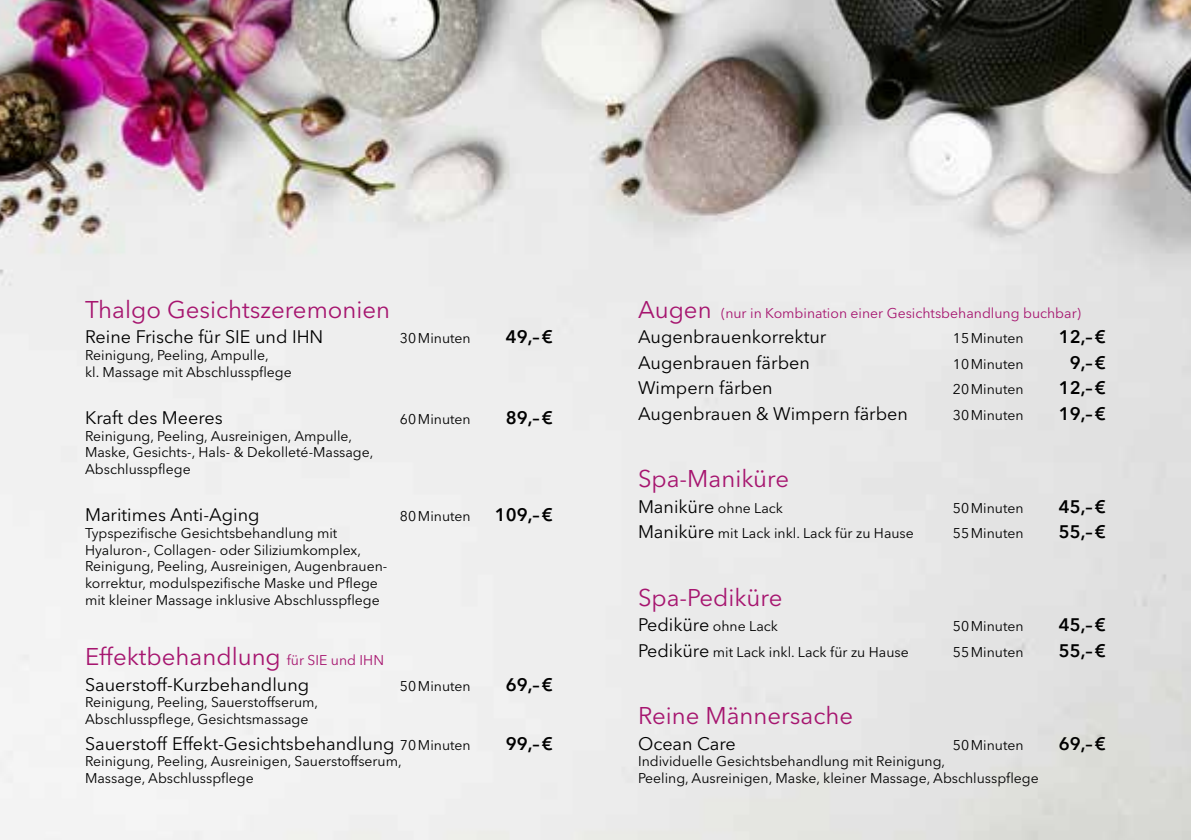
<style>
.page{position:relative;width:1191px;height:840px;background:#fff}
.page>*{position:absolute;margin:0;border:0;box-sizing:border-box;transform-origin:0 0}
.Subheadline_7W{font:24px "Avenir Next LT Pro";color:#a6156f}
.Preisliste{font:18px "Avenir Next LT Pro";color:#000}
.Preisliste-2{font:600 18px "Avenir Next LT Pro";color:#000}
.Klein_7W{font:14px/16.8px "Avenir Next LT Pro";color:#000}
.Preisliste-3{font:14px "Avenir Next LT Pro";color:#000}
.Subheadline_7W-2{font:14px "Avenir Next LT Pro";color:#a6156f}
.s1{font-size:14px}
.s2{font-size:24px}
.s3{font-size:18px}
</style>
<div class="page">
<img style="left:0;top:0;width:1191px;height:839px">
<p class="Subheadline_7W" style="left:85px;top:295px;width:307px">Thalgo Gesichtszeremonien</p>
<p class="Preisliste" style="left:85px;top:326px;width:240px">Reine Frische für SIE und IHN</p>
<p class="Preisliste-3" style="left:400px;top:330px;width:72px">30Minuten</p>
<p class="Preisliste-2" style="left:506px;top:326px;width:49px">49,–€</p>
<p class="Klein_7W" style="left:85px;top:346px;width:208px">Reinigung, Peeling, Ampulle,<br>kl. Massage mit Abschlusspflege</p>
<p class="Preisliste" style="left:85px;top:406px;width:139px">Kraft des Meeres</p>
<p class="Preisliste-3" style="left:400px;top:410px;width:72px">60Minuten</p>
<p class="Preisliste-2" style="left:506px;top:406px;width:49px">89,–€</p>
<p class="Klein_7W" style="left:85px;top:427px;width:290px">Reinigung, Peeling, Ausreinigen, Ampulle,<br>Maske, Gesichts-, Hals- &amp; Dekolleté-Massage,<br>Abschlusspflege</p>
<p class="Preisliste" style="left:85px;top:503px;width:176px">Maritimes Anti-Aging</p>
<p class="Preisliste-3" style="left:400px;top:507px;width:72px">80Minuten</p>
<p class="Preisliste-2" style="left:495px;top:503px;width:60px">109,–€</p>
<p class="Klein_7W" style="left:85px;top:524px;width:304px">Typspezifische Gesichtsbehandlung mit Hyaluron-, Collagen- oder Siliziumkomplex, Reinigung, Peeling, Ausreinigen, Augenbrauen&shy;korrektur, modulspezifische Maske und Pflege mit kleiner Massage inklusive Abschlusspflege</p>
<p class="Subheadline_7W" style="left:85px;top:642px;width:300px">Effektbehandlung <span class="s1">für SIE und IHN</span></p>
<p class="Preisliste" style="left:85px;top:673px;width:226px">Sauerstoff-Kurzbehandlung</p>
<p class="Preisliste-3" style="left:400px;top:677px;width:72px">50Minuten</p>
<p class="Preisliste-2" style="left:506px;top:673px;width:49px">69,–€</p>
<p class="Klein_7W" style="left:85px;top:693px;width:235px">Reinigung, Peeling, Sauerstoffserum,<br>Abschlusspflege, Gesichtsmassage</p>
<p class="Preisliste" style="left:85px;top:732px;width:387px">Sauerstoff Effekt-Gesichtsbehandlung <span class="s1">70Minuten</span></p>
<p class="Preisliste-2" style="left:506px;top:732px;width:49px">99,–€</p>
<p class="Klein_7W" style="left:85px;top:752px;width:318px">Reinigung, Peeling, Ausreinigen, Sauerstoffserum,<br>Massage, Abschlusspflege</p>
<p class="Subheadline_7W-2" style="left:638px;top:304px;width:444px"><span class="s2">Augen</span> (nur in Kombination einer Gesichtsbehandlung buchbar)</p>
<p class="Preisliste" style="left:638px;top:326px;width:190px">Augenbrauenkorrektur</p>
<p class="Preisliste-3" style="left:953px;top:330px;width:72px">15Minuten</p>
<p class="Preisliste-2" style="left:1058px;top:326px;width:49px">12,–€</p>
<p class="Preisliste" style="left:638px;top:351px;width:173px">Augenbrauen färben</p>
<p class="Preisliste-3" style="left:953px;top:355px;width:72px">10Minuten</p>
<p class="Preisliste-2" style="left:1069px;top:351px;width:38px">9,–€</p>
<p class="Preisliste" style="left:638px;top:377px;width:136px">Wimpern färben</p>
<p class="Preisliste-3" style="left:953px;top:381px;width:72px">20Minuten</p>
<p class="Preisliste-2" style="left:1058px;top:377px;width:49px">12,–€</p>
<p class="Preisliste" style="left:638px;top:402px;width:271px">Augenbrauen &amp; Wimpern färben</p>
<p class="Preisliste-3" style="left:953px;top:406px;width:72px">30Minuten</p>
<p class="Preisliste-2" style="left:1058px;top:402px;width:49px">19,–€</p>
<p class="Subheadline_7W" style="left:638px;top:464px;width:153px">Spa-Maniküre</p>
<p class="Preisliste" style="left:638px;top:495px;width:147px">Maniküre <span class="s1">ohne Lack</span></p>
<p class="Preisliste-3" style="left:953px;top:499px;width:72px">50Minuten</p>
<p class="Preisliste-2" style="left:1058px;top:495px;width:49px">45,–€</p>
<p class="Preisliste-3" style="left:638px;top:524px;width:277px"><span class="s3">Maniküre</span> mit Lack inkl. Lack für zu Hause</p>
<p class="Preisliste-3" style="left:953px;top:524px;width:72px">55Minuten</p>
<p class="Preisliste-2" style="left:1058px;top:520px;width:49px">55,–€</p>
<p class="Subheadline_7W" style="left:638px;top:582px;width:146px">Spa-Pediküre</p>
<p class="Preisliste" style="left:638px;top:613px;width:141px">Pediküre <span class="s1">ohne Lack</span></p>
<p class="Preisliste-3" style="left:953px;top:617px;width:72px">50Minuten</p>
<p class="Preisliste-2" style="left:1058px;top:613px;width:49px">45,–€</p>
<p class="Preisliste-3" style="left:638px;top:643px;width:272px"><span class="s3">Pediküre</span> mit Lack inkl. Lack für zu Hause</p>
<p class="Preisliste-3" style="left:953px;top:643px;width:72px">55Minuten</p>
<p class="Preisliste-2" style="left:1058px;top:639px;width:49px">55,–€</p>
<p class="Subheadline_7W" style="left:638px;top:701px;width:217px">Reine Männersache</p>
<p class="Preisliste" style="left:638px;top:732px;width:99px">Ocean Care</p>
<p class="Preisliste-3" style="left:953px;top:736px;width:72px">50Minuten</p>
<p class="Preisliste-2" style="left:1058px;top:732px;width:49px">69,–€</p>
<p class="Klein_7W" style="left:638px;top:752px;width:402px">Individuelle Gesichtsbehandlung mit Reinigung,<br>Peeling, Ausreinigen, Maske, kleiner Massage, Abschlusspflege</p>
</div>
